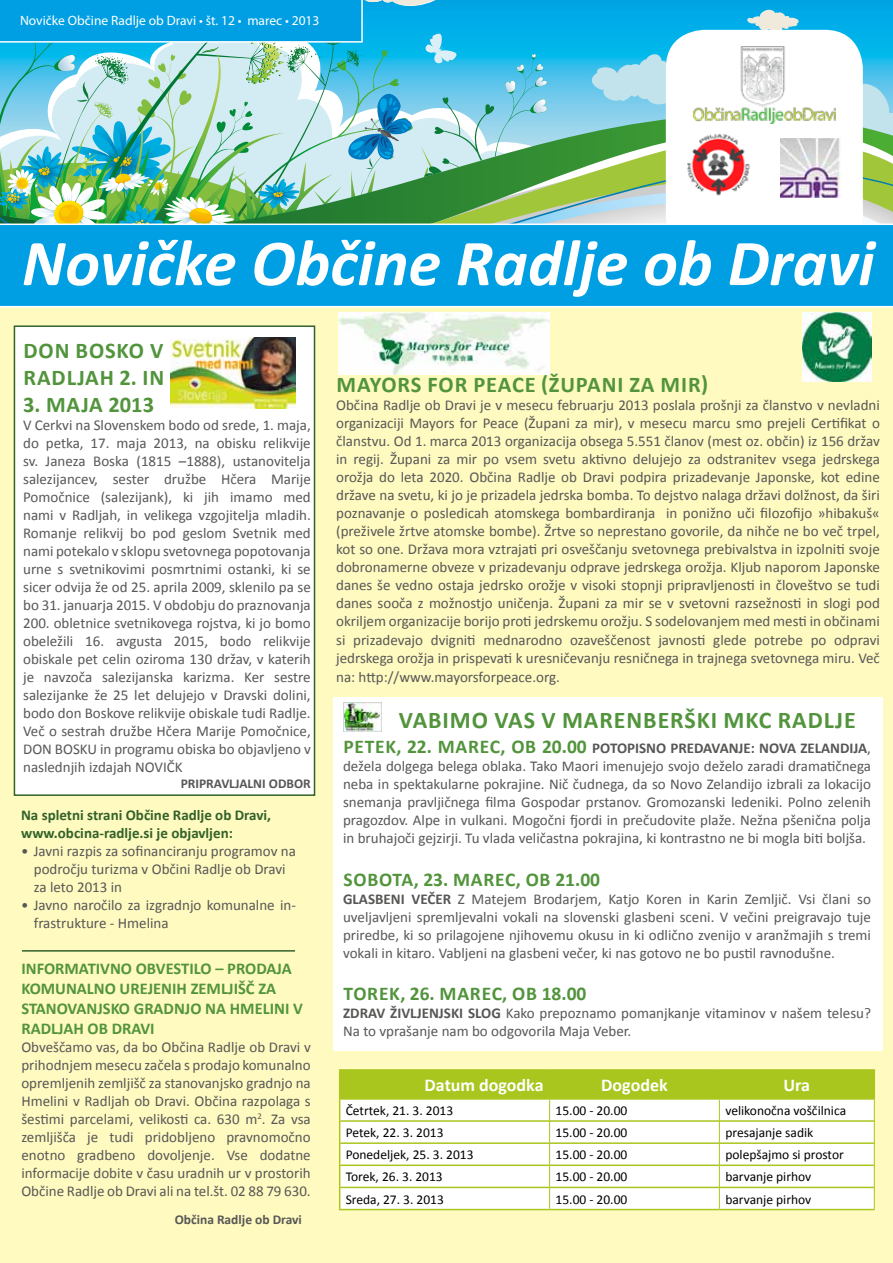
<style>
.page{position:relative;width:893px;height:1263px;background:#fff}
.page>*{position:absolute;margin:0;border:0;box-sizing:border-box;transform-origin:0 0}
.t1{font:italic 700 66px "Calibri";color:#fff}
.t2{font:700 24px "Calibri";letter-spacing:.04em;color:#52943c}
.t3{font:700 22.5px/27px "Calibri";letter-spacing:.04em;color:#52943c}
.t4{font:700 19.5px "Calibri";letter-spacing:.04em;color:#52943c}
.t5{font:700 18px "Calibri";color:#fff}
.t6{font:700 16.5px/19.8px "Calibri";color:#52943c}
.t7{font:15px/18px "Calibri";color:#575756;text-align:justify}
.t8{font:700 15px/18px "Calibri";color:#32622a}
.t9{font:13.5px "Calibri";color:#000}
.t10{font:13.5px "Myriad Pro";color:#fff}
.t11{font:700 13.5px "Calibri";color:#575756}
.s1{font-weight:700;font-size:19.5px;color:#52943c}
.s2{font-weight:700}
</style>
<div class="page">
<div style="left:0;top:236px;width:893px;height:1027px;background:#fffac0"></div>
<svg style="left:0;top:0;width:893px;height:224px;background:#79c7ca"></svg>
<div style="left:14px;top:325px;width:301px;height:471px;background:#fff;border:2px solid #32622a"></div>
<img style="left:693px;top:47px;width:142px;height:77px">
<img style="left:684px;top:131px;width:69px;height:68px">
<img style="left:780px;top:139px;width:61px;height:59px">
<div style="left:0;top:225px;width:893px;height:82px;background:#009fe3"></div>
<div style="left:333px;top:697px;width:550px;height:354px;background:#fff"></div>
<img style="left:170px;top:338px;width:126px;height:70px">
<hr style="left:339px;top:1069px;width:211px;height:2px;background:#a8c61d">
<hr style="left:550px;top:1069px;width:169px;height:2px;background:#a8c61d">
<hr style="left:719px;top:1069px;width:156px;height:2px;background:#a8c61d">
<hr style="left:339px;top:1209px;width:211px;height:1px;background:#a8c61d">
<hr style="left:550px;top:1209px;width:169px;height:1px;background:#a8c61d">
<hr style="left:719px;top:1209px;width:156px;height:1px;background:#a8c61d">
<svg style="left:339px;top:1070px;width:536px;height:139px;background:#e7efc2"></svg>
<img style="left:343px;top:703px;width:38px;height:29px">
<img style="left:802px;top:313px;width:70px;height:68px">
<img style="left:339px;top:313px;width:210px;height:61px">
<hr style="left:22px;top:950px;width:273px;height:1px;background:#32622a">
<p class="t10" style="left:20px;top:12px;width:301px">Novičke Občine Radlje ob Dravi • št. 12 • marec • 2013</p>
<h1 class="t1" style="left:22px;top:221px;width:854px">Novičke Občine Radlje ob Dravi</h1>
<h3 class="t3" style="left:24px;top:337px;width:141px">DON BOSKO v<br>RADLJAH 2. in</h3>
<h3 class="t3" style="left:23px;top:391px;width:57px">3. maja</h3>
<h3 class="t3" style="left:108px;top:391px;width:47px">2013</h3>
<p class="t7" style="left:23px;top:416px;width:289px">V Cerkvi na Slovenskem bodo od srede, 1. maja, do petka, 17. maja 2013, na obisku relikvije sv. Janeza Boska (1815 –1888), ustanovitelja salezijancev, sester družbe Hčera Marije Pomočnice (salezijank), ki jih imamo med nami v Radljah, in velikega vzgojitelja mladih.<br>Romanje relikvij bo pod geslom Svetnik med nami potekalo v sklopu svetovnega popotovanja urne s svetnikovimi posmrtnimi ostanki, ki se sicer odvija že od 25. aprila 2009, sklenilo pa se bo 31. januarja 2015. V obdobju do praznovanja 200. obletnice svetnikovega rojstva, ki jo bomo obeležili 16. avgusta 2015, bodo relikvije obiskale pet celin oziroma 130 držav, v katerih je navzoča salezijanska karizma. Ker sestre salezijanke že 25 let delujejo v Dravski dolini, bodo don Boskove relikvije obiskale tudi Radlje.<br>Več o sestrah družbe Hčera Marije Pomočnice, DON BOSKU in programu obiska bo objavljeno v naslednjih izdajah NOVIČK</p>
<p class="t11" style="left:181px;top:775px;width:132px">PRIPRAVLJALNI ODBOR</p>
<p class="t8" style="left:21px;top:806px;width:252px">Na spletni strani Občine Radlje ob Dravi, www.obcina-radlje.si je objavljen:</p>
<p class="t7" style="left:34px;top:842px;width:264px;text-align:left;text-indent:-13px">• Javni razpis za sofinanciranju programov na področju turizma v Občini Radlje ob Dravi za leto 2013 in</p>
<p class="t7" style="left:34px;top:896px;width:264px;text-indent:-13px">• Javno naročilo za izgradnjo komunalne in&shy;frastrukture - Hmelina</p>
<p class="t6" style="left:21px;top:959px;width:283px">INFORMATIVNO OBVESTILO – PRODAJA<br>KOMUNALNO UREJENIH ZEMLJIŠČ ZA<br>STANOVANJSKO GRADNJO NA HMELINI V<br>RADLJAH OB DRAVI</p>
<p class="t7" style="left:21px;top:1038px;width:291px">Obveščamo vas, da bo Občina Radlje ob Dravi v prihodnjem mesecu začela s prodajo komunalno opremljenih zemljišč za stanovanjsko gradnjo na Hmelini v Radljah ob Dravi. Občina razpolaga s šestimi parcelami, velikosti ca. 630 m<sup>2</sup>. Za vsa zemljišča je tudi pridobljeno pravnomočno enotno gradbeno dovoljenje. Vse dodatne informacije dobite v času uradnih ur v prostorih Občine Radlje ob Dravi ali na tel.št. 02 88 79 630.</p>
<p class="t11" style="left:175px;top:1211px;width:129px">Občina Radlje ob Dravi</p>
<h3 class="t3" style="left:337px;top:371px;width:59px">Mayors</h3>
<h3 class="t3" style="left:428px;top:371px;width:161px">for Peace (župani</h3>
<h3 class="t3" style="left:629px;top:371px;width:80px">zamir)</h3>
<p class="t7" style="left:336px;top:396px;width:545px">Občina Radlje ob Dravi je v mesecu februarju 2013 poslala prošnji za članstvo v nevladni organizaciji Mayors for Peace (Župani za mir), v mesecu marcu smo prejeli Certifikat o članstvu. Od 1. marca 2013 organizacija obsega 5.551 članov (mest oz. občin) iz 156 držav in regij. Župani za mir po vsem svetu aktivno delujejo za odstranitev vsega jedrskega orožja do leta 2020. Občina Radlje ob Dravi podpira prizadevanje Japonske, kot edine države na svetu, ki jo je prizadela jedrska bomba. To dejstvo nalaga državi dolžnost, da širi poznavanje o posledicah atomskega bombardiranja in ponižno uči filozofijo »hibakuš« (preživele žrtve atomske bombe). Žrtve so neprestano govorile, da nihče ne bo več trpel, kot so one. Država mora vztrajati pri osveščanju svetovnega prebivalstva in izpolniti svoje dobronamerne obveze v prizadevanju odprave jedrskega orožja. Kljub naporom Japonske danes še vedno ostaja jedrsko orožje v visoki stopnji pripravljenosti in človeštvo se tudi danes sooča z možnostjo uničenja. Župani za mir se v svetovni razsežnosti in slogi pod okriljem organizacije borijo proti jedrskemu orožju. S sodelovanjem med mesti in občinami si prizadevajo dvigniti mednarodno ozaveščenost javnosti glede potrebe po odpravi jedrskega orožja in prispevati k uresničevanju resničnega in trajnega svetovnega miru. Več</p>
<p class="t7" style="left:336px;top:668px;width:225px">na: http://www.mayorsforpeace.org.</p>
<h2 class="t2" style="left:399px;top:705px;width:180px">VABIMO VAS V Marenber</h2>
<h2 class="t2" style="left:684px;top:705px;width:122px">ški MKC Radlje</h2>
<p class="t7" style="left:343px;top:739px;width:529px"><span class="s1">PETEK, 22. MAREC, OB 20.00</span> <span class="s2">POTOPISNO PREDAVANJE: NOVA ZELANDIJA</span>, dežela dolgega belega oblaka. Tako Maori imenujejo svojo deželo zaradi dramatičnega neba in spektakularne pokrajine. Nič čudnega, da so Novo Zelandijo izbrali za lokacijo snemanja pravljičnega filma Gospodar prstanov. Gromozanski ledeniki. Polno zelenih pragozdov. Alpe in vulkani. Mogočni fjordi in prečudovite plaže. Nežna pšenična polja in bruhajoči gejzirji. Tu vlada veličastna pokrajina, ki kontrastno ne bi mogla biti boljša.</p>
<h3 class="t4" style="left:343px;top:867px;width:258px">SOBOTA, 23. MAREC, OB 21.00</h3>
<p class="t7" style="left:343px;top:890px;width:529px"><span class="s2">GLASBENI VEČER</span> Z Matejem Brodarjem, Katjo Koren in Karin Zemljič. Vsi člani so uveljavljeni spremljevalni vokali na slovenski glasbeni sceni. V večini preigravajo tuje priredbe, ki so prilagojene njihovemu okusu in ki odlično zvenijo v aranžmajih s tremi vokali in kitaro. Vabljeni na glasbeni večer, ki nas gotovo ne bo pustil ravnodušne.</p>
<h3 class="t4" style="left:343px;top:981px;width:245px">TOREK, 26. MAREC, OB 18.00</h3>
<p class="t7" style="left:343px;top:1004px;width:529px"><span class="s2">ZDRAV ŽIVLJENJSKI SLOG</span> Kako prepoznamo pomanjkanje vitaminov v našem telesu?<br>Na to vprašanje nam bo odgovorila Maja Veber.</p>
<p class="t5" style="left:425px;top:1074px;width:121px">Datum dogodka</p>
<p class="t5" style="left:601px;top:1074px;width:68px">Dogodek</p>
<p class="t5" style="left:783px;top:1074px;width:28px">Ura</p>
<p class="t9" style="left:346px;top:1102px;width:109px">Četrtek, 21. 3. 2013</p>
<p class="t9" style="left:556px;top:1102px;width:73px">15.00 - 20.00</p>
<p class="t9" style="left:725px;top:1102px;width:122px">velikonočna voščilnica</p>
<p class="t9" style="left:346px;top:1124px;width:99px">Petek, 22. 3. 2013</p>
<p class="t9" style="left:556px;top:1124px;width:73px">15.00 - 20.00</p>
<p class="t9" style="left:725px;top:1124px;width:89px">presajanje sadik</p>
<p class="t9" style="left:346px;top:1146px;width:129px">Ponedeljek, 25. 3. 2013</p>
<p class="t9" style="left:556px;top:1146px;width:73px">15.00 - 20.00</p>
<p class="t9" style="left:725px;top:1146px;width:120px">polepšajmo si prostor</p>
<p class="t9" style="left:346px;top:1168px;width:99px">Torek, 26. 3. 2013</p>
<p class="t9" style="left:556px;top:1168px;width:73px">15.00 - 20.00</p>
<p class="t9" style="left:725px;top:1168px;width:87px">barvanje pirhov</p>
<p class="t9" style="left:346px;top:1190px;width:100px">Sreda, 27. 3. 2013</p>
<p class="t9" style="left:556px;top:1190px;width:73px">15.00 - 20.00</p>
<p class="t9" style="left:725px;top:1190px;width:87px">barvanje pirhov</p>
</div>
